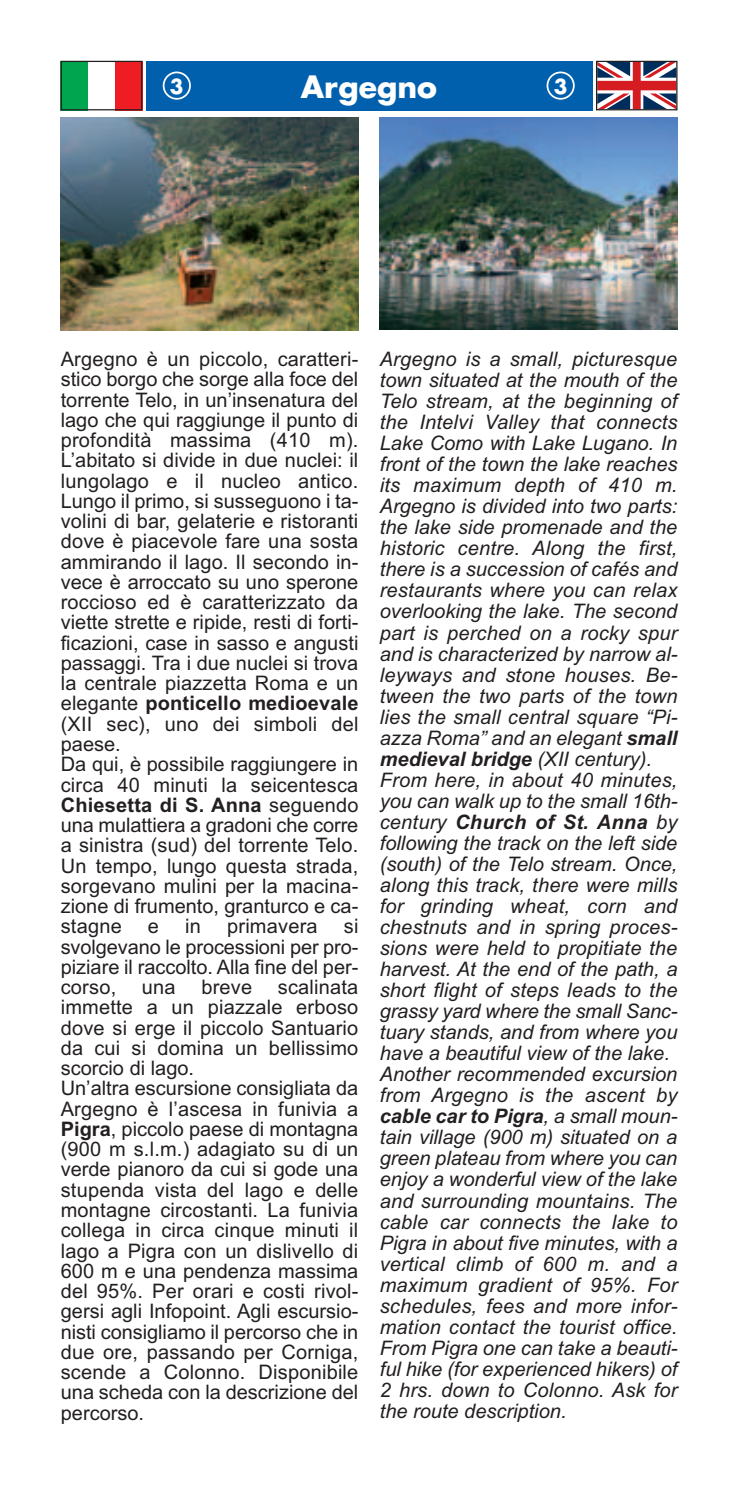
<style>
.page{position:relative;width:742px;height:1487px;background:#fff}
.page>*{position:absolute;margin:0;border:0;box-sizing:border-box;transform-origin:0 0}
.t1{font:700 30px "Futura";color:#fff}
.t2{font:20px/20.2px "Arial";letter-spacing:.005em;color:#231f20}
.t3{font:italic 20px/21px "Arial";color:#231f20}
.t4{font:700 20px "Futura";color:#fff}
.s1{font-weight:700}
</style>
<div class="page">
<div style="left:146px;top:61px;width:446px;height:49px;background:#0160ae"></div>
<img style="left:61px;top:117px;width:297px;height:213px">
<img style="left:380px;top:117px;width:297px;height:212px">
<div style="left:61px;top:61px;width:27px;height:49px;background:#00a54f"></div>
<div style="left:115px;top:61px;width:27px;height:49px;background:#ee1d23"></div>
<div style="left:61px;top:61px;width:81px;height:49px;border:1px solid #231f20"></div>
<svg style="left:598px;top:63px;width:77px;height:45px"></svg>
<div style="left:596px;top:61px;width:81px;height:49px;border:1px solid #231f20"></div>
<svg style="left:163px;top:72px;width:28px;height:28px"></svg>
<svg style="left:546px;top:72px;width:29px;height:28px"></svg>
<h1 class="t1" style="left:301px;top:73px;width:138px">Argegno</h1>
<p class="t4" style="left:170px;top:77px;width:15px">3</p>
<p class="t4" style="left:554px;top:77px;width:15px">3</p>
<p class="t2" style="left:61px;top:351px;width:299px">Argegno è un piccolo, caratteri&shy;stico borgo che sorge alla foce del torrente Telo, in un’insenatura del lago che qui raggiunge il punto di profondità massima (410 m).<br>L’abitato si divide in due nuclei: il lungolago e il nucleo antico.<br>Lungo il primo, si susseguono i ta&shy;volini di bar, gelaterie e ristoranti dove è piacevole fare una sosta ammirando il lago. Il secondo in&shy;vece è arroccato su uno sperone roccioso ed è caratterizzato da viette strette e ripide, resti di forti&shy;ficazioni, case in sasso e angusti passaggi. Tra i due nuclei si trova la centrale piazzetta Roma e un elegante <span class="s1">ponticello medioevale </span>(XII sec), uno dei simboli del paese.<br>Da qui, è possibile raggiungere in circa 40 minuti la seicentesca<br><span class="s1">Chiesetta di S. Anna</span> seguendo una mulattiera a gradoni che corre a sinistra (sud) del torrente Telo.<br>Un tempo, lungo questa strada, sorgevano mulini per la macina&shy;zione di frumento, granturco e ca&shy;stagne</p>
<p class="t2" style="left:61px;top:918px;width:299px;text-align:justify;text-indent:283px">si svolgevano le processioni per pro&shy;piziare il raccolto. Alla fine del per&shy;corso,</p>
<p class="t2" style="left:148px;top:918px;width:13px">e</p>
<p class="t2" style="left:185px;top:918px;width:17px">in</p>
<p class="t2" style="left:227px;top:918px;width:92px">primavera</p>
<p class="t2" style="left:61px;top:978px;width:299px;text-indent:217px">scalinata immette a un piazzale erboso dove si erge il piccolo Santuario da cui si domina un bellissimo scorcio di lago.<br>Un’altra escursione consigliata da<br>Argegno è l’ascesa in funivia a<br><span class="s1">Pigra</span>, piccolo paese di montagna (900 m s.l.m.) adagiato su di un verde pianoro da cui si gode una stupenda vista del lago e delle montagne circostanti. La funivia collega in circa cinque minuti il lago a Pigra con un dislivello di<br>600 m e una pendenza massima del 95%. Per orari e costi rivol&shy;gersi agli Infopoint. Agli escursio&shy;nisti consigliamo il percorso che in due ore, passando per Corniga, scende a Colonno. Disponibile una scheda con la descrizione del percorso.</p>
<p class="t2" style="left:142px;top:978px;width:35px">una</p>
<p class="t2" style="left:201px;top:978px;width:52px">breve</p>
<p class="t3" style="left:380px;top:350px;width:299px">Argegno is a small, picturesque town situated at the mouth of the<br>Telo stream, at the beginning of the Intelvi Valley that connects<br>Lake Como with Lake Lugano. In front of the town the lake reaches its maximum depth of 410 m.<br>Argegno is divided into two parts: the lake side promenade and the historic centre. Along the first, there is a succession of cafés and restaurants where you can relax overlooking the lake. The second part is perched on a rocky spur and is characterized by narrow al&shy;leyways and stone houses. Be&shy;tween the two parts of the town lies the small central square “Pi&shy;azza Roma” and an elegant <span class="s1">small medieval bridge</span> (XII century).<br>From here, in about 40 minutes, you can walk up to the small 16th&shy;century <span class="s1">Church of St. Anna</span> by following the track on the left side (south) of the Telo stream. Once, along this track, there were mills for grinding wheat, corn and chestnuts and in spring proces&shy;sions were held to propitiate the harvest. At the end of the path, a short flight of steps leads to the grassy yard where the small Sanc&shy;tuary stands, and from where you have a beautiful view of the lake.<br>Another recommended excursion from Argegno is the ascent by <span class="s1">cable car to Pigra</span>, a small moun&shy;tain village (900 m) situated on a green plateau from where you can enjoy a wonderful view of the lake and surrounding mountains. The cable car connects the lake to<br>Pigra in about five minutes, with a vertical climb of 600 m. and a maximum gradient of 95%. For schedules, fees and more infor&shy;mation contact the tourist office.<br>From Pigra one can take a beauti&shy;ful hike (for experienced hikers) of<br>2 hrs. down to Colonno. Ask for the route description.</p>
</div>
